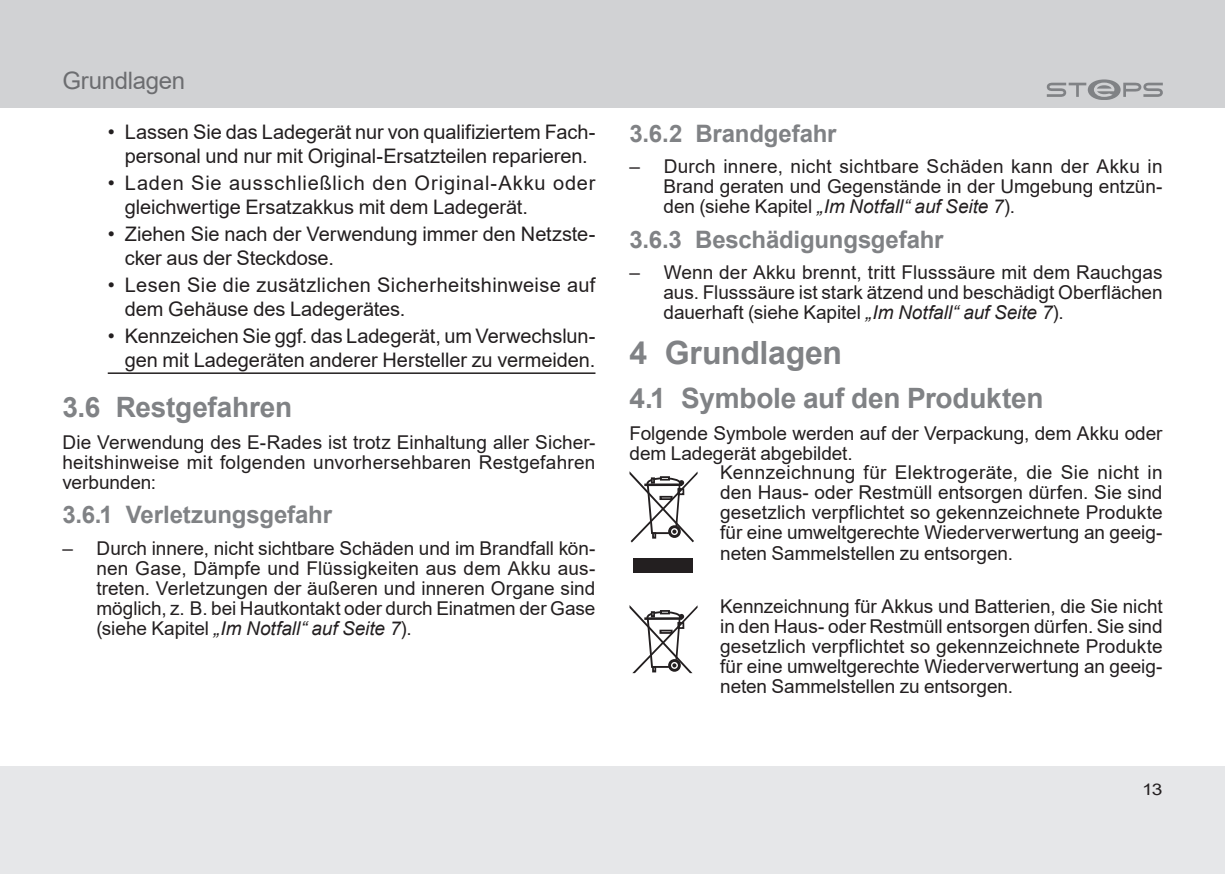
<style>
.page{position:relative;width:1225px;height:874px;background:#fff}
.page>*{position:absolute;margin:0;border:0;box-sizing:border-box;transform-origin:0 0}
.t1{font:700 32px "Arial";letter-spacing:-.01em;color:#808285}
.t2{font:700 28px "Arial";letter-spacing:-.005em;color:#808285}
.t3{font:700 24px "Arial";letter-spacing:-.01em;color:#808285}
.t4{font:24px "Arial";letter-spacing:-.015em;color:#6c6d70}
.t5{font:20px/24px "Arial";letter-spacing:-.005em;color:#231f20;text-align:center}
.t6{font:20px/24px "Arial";letter-spacing:.03em;color:#231f20}
.t7{font:20px/24px "Arial";letter-spacing:.015em;color:#231f20}
.t8{font:19px/20px "Arial";color:#231f20;text-align:justify}
.t9{font:19px "Arial";letter-spacing:.02em;color:#231f20}
.t10{font:16px "Arial";color:#231f20;scale:1.2 1}
.s1{font-style:italic}
</style>
<div class="page">
<div style="left:0;top:765px;width:1225px;height:108px;background:#e6e7e9"></div>
<div style="left:0;top:0;width:1225px;height:108px;background:#d1d2d4"></div>
<svg style="left:1046px;top:79px;width:116px;height:20px"></svg>
<hr style="left:108px;top:372px;width:487px;height:2px;background:#231f20">
<svg style="left:629px;top:471px;width:68px;height:71px"></svg>
<div style="left:633px;top:558px;width:60px;height:15px;background:#231f20"></div>
<svg style="left:629px;top:605px;width:68px;height:67px"></svg>
<p class="t4" style="left:62px;top:64px;width:124px">Grundlagen</p>
<p class="t5" style="left:108px;top:120px;width:489px">• Lassen Sie das Ladegerät nur von qualifiziertem Fach&shy;personal und nur mit Original-Ersatzteilen reparieren.</p>
<p class="t6" style="left:125px;top:171px;width:472px;text-indent:-17px">• Laden Sie ausschließlich den Original-Akku oder gleichwertige Ersatzakkus mit dem Ladegerät.</p>
<p class="t5" style="left:125px;top:222px;width:472px;text-align:left;text-indent:-17px">• Ziehen Sie nach der Verwendung immer den Netzste&shy;cker aus der Steckdose.</p>
<p class="t7" style="left:125px;top:272px;width:472px;text-indent:-17px">• Lesen Sie die zusätzlichen Sicherheitshinweise auf dem Gehäuse des Ladegerätes.</p>
<p class="t5" style="left:108px;top:323px;width:489px;text-align:right">• Kennzeichen Sie ggf. das Ladegerät, um Verwechslun&shy;gen mit Ladegeräten anderer Hersteller zu vermeiden.</p>
<h2 class="t2" style="left:62px;top:387px;width:231px">3.6 Restgefahren</h2>
<p class="t8" style="left:62px;top:432px;width:534px">Die Verwendung des E-Rades ist trotz Einhaltung aller Sicher&shy;heitshinweise mit folgenden unvorhersehbaren Restgefahren verbunden:</p>
<p class="t3" style="left:62px;top:497px;width:271px">3.6.1 Verletzungsgefahr</p>
<p class="t8" style="left:96px;top:537px;width:500px;text-indent:-34px">– Durch innere, nicht sichtbare Schäden und im Brandfall kön&shy;nen Gase, Dämpfe und Flüssigkeiten aus dem Akku aus&shy;treten. Verletzungen der äußeren und inneren Organe sind möglich, z. B. bei Hautkontakt oder durch Einatmen der Gase (siehe Kapitel <span class="s1">„Im Notfall“ auf Seite 7</span>).</p>
<p class="t3" style="left:629px;top:117px;width:209px">3.6.2 Brandgefahr</p>
<p class="t8" style="left:663px;top:156px;width:500px;text-indent:-34px">– Durch innere, nicht sichtbare Schäden kann der Akku in Brand geraten und Gegenstände in der Umgebung entzün&shy;den (siehe Kapitel <span class="s1">„Im Notfall“ auf Seite 7</span>).</p>
<p class="t3" style="left:629px;top:222px;width:316px">3.6.3 Beschädigungsgefahr</p>
<p class="t8" style="left:663px;top:262px;width:500px;text-indent:-34px">– Wenn der Akku brennt, tritt Flusssäure mit dem Rauchgas aus. Flusssäure ist stark ätzend und beschädigt Oberflächen dauerhaft (siehe Kapitel <span class="s1">„Im Notfall“ auf Seite 7</span>).</p>
<h1 class="t1" style="left:629px;top:329px;width:214px">4 Grundlagen</h1>
<h2 class="t2" style="left:629px;top:378px;width:416px">4.1 Symbole auf den Produkten</h2>
<p class="t8" style="left:629px;top:423px;width:534px">Folgende Symbole werden auf der Verpackung, dem Akku oder</p>
<p class="t8" style="left:629px;top:443px;width:221px">dem Ladegerät abgebildet.</p>
<p class="t9" style="left:720px;top:459px;width:444px">Kennzeichnung für Elektrogeräte, die Sie nicht in</p>
<p class="t8" style="left:720px;top:482px;width:444px">den Haus- oder Restmüll entsorgen dürfen. Sie sind</p>
<p class="t8" style="left:720px;top:502px;width:444px">gesetzlich verpflichtet so gekennzeichnete Produkte</p>
<p class="t8" style="left:720px;top:522px;width:444px">für eine umweltgerechte Wiederverwertung an geeig-</p>
<p class="t8" style="left:720px;top:542px;width:291px">neten Sammelstellen zu entsorgen.</p>
<p class="t8" style="left:720px;top:596px;width:444px">Kennzeichnung für Akkus und Batterien, die Sie nicht in den Haus- oder Restmüll entsorgen dürfen. Sie sind gesetzlich verpflichtet so gekennzeichnete Produkte für eine umweltgerechte Wiederverwertung an geeig&shy;neten Sammelstellen zu entsorgen.</p>
<p class="t10" style="left:1142px;top:777px;width:19px">13</p>
</div>
